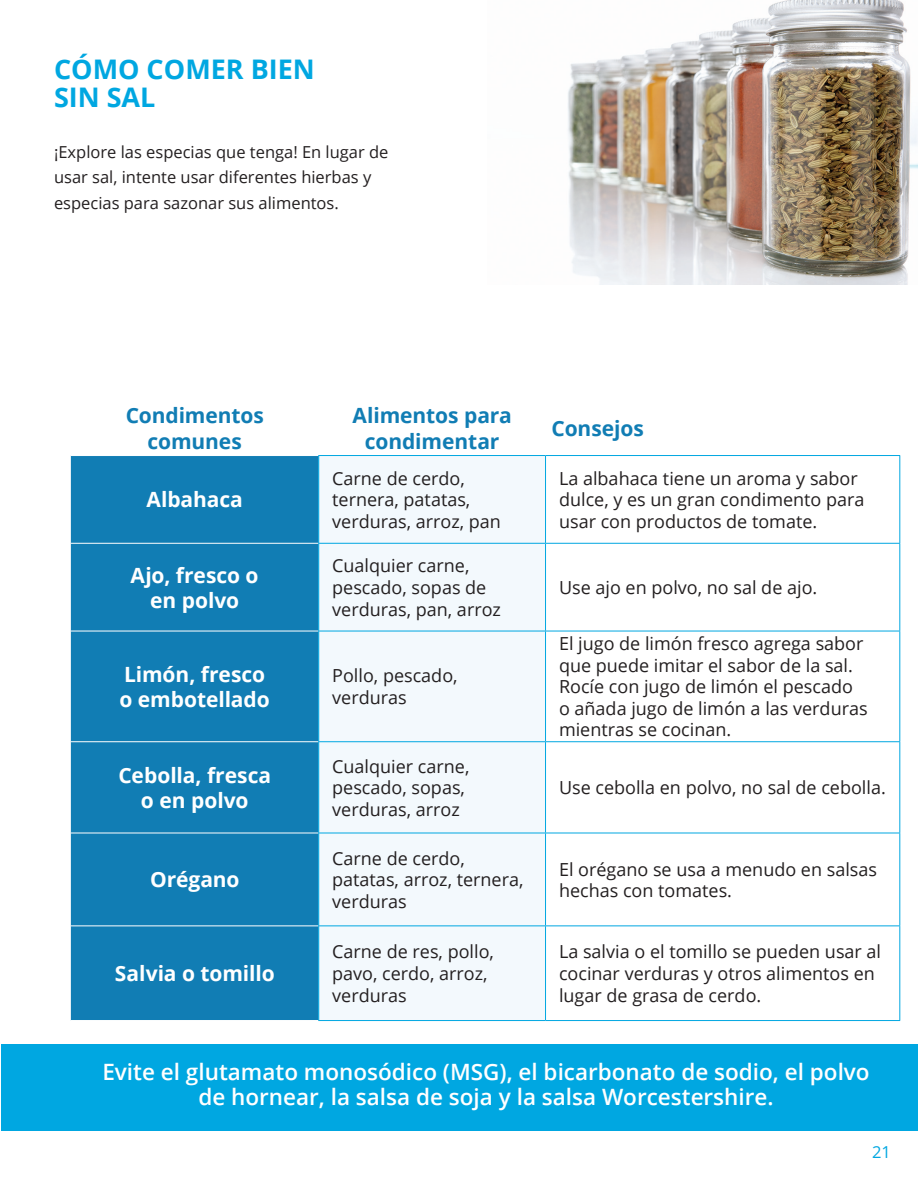
<style>
.page{position:relative;width:918px;height:1188px;background:#fff}
.page>*{position:absolute;margin:0;border:0;box-sizing:border-box;transform-origin:0 0}
.heading1{font:700 27px/27.9px "Open Sans";color:#00a7e1}
.body_copy{font:600 22.5px/25.5px "Open Sans";color:#fff;text-align:center}
.t1{font:700 21px/25.2px "Open Sans";letter-spacing:-.005em;color:#fff;text-align:center}
.t2{font:700 21px/25.2px "Open Sans";letter-spacing:-.005em;color:#117db4;text-align:center}
.t3{font:18px/21.6px "Open Sans";color:#231f20}
.body_copy-2{font:16.5px/25.5px "Open Sans";color:#231f20}
.t4{font:16.5px "Open Sans";color:#00a7e1}
</style>
<div class="page">
<div style="left:2px;top:1044px;width:916px;height:86px;background:#00a7e1"></div>
<div style="left:71px;top:456px;width:247px;height:564px;background:#117db4"></div>
<div style="left:319px;top:456px;width:226px;height:564px;background:#f3f9fd"></div>
<svg style="left:546px;top:456px;width:353px;height:470px"></svg>
<hr style="left:71px;top:741px;width:247px;height:1px;background:#fff">
<hr style="left:71px;top:833px;width:247px;height:1px;background:#fff">
<hr style="left:71px;top:926px;width:247px;height:1px;background:#fff">
<hr style="left:71px;top:543px;width:247px;height:1px;background:#fff">
<hr style="left:71px;top:631px;width:247px;height:1px;background:#fff">
<hr style="left:318px;top:456px;width:1px;height:87px;background:#00a7e1">
<hr style="left:318px;top:544px;width:1px;height:87px;background:#00a7e1">
<hr style="left:318px;top:455px;width:228px;height:1px;background:#00a7e1">
<hr style="left:318px;top:543px;width:228px;height:1px;background:#00a7e1">
<hr style="left:545px;top:456px;width:1px;height:87px;background:#00a7e1">
<hr style="left:545px;top:544px;width:1px;height:87px;background:#00a7e1">
<hr style="left:546px;top:455px;width:354px;height:1px;background:#00a7e1">
<hr style="left:899px;top:456px;width:1px;height:87px;background:#00a7e1">
<hr style="left:899px;top:544px;width:1px;height:87px;background:#00a7e1">
<hr style="left:546px;top:543px;width:354px;height:1px;background:#00a7e1">
<hr style="left:318px;top:631px;width:1px;height:110px;background:#00a7e1">
<hr style="left:318px;top:631px;width:228px;height:1px;background:#00a7e1">
<hr style="left:545px;top:631px;width:1px;height:110px;background:#00a7e1">
<hr style="left:546px;top:631px;width:354px;height:1px;background:#00a7e1">
<hr style="left:899px;top:631px;width:1px;height:110px;background:#00a7e1">
<hr style="left:318px;top:742px;width:1px;height:91px;background:#00a7e1">
<hr style="left:318px;top:833px;width:1px;height:93px;background:#00a7e1">
<hr style="left:318px;top:741px;width:228px;height:1px;background:#00a7e1">
<hr style="left:318px;top:833px;width:228px;height:1px;background:#00a7e1">
<hr style="left:545px;top:742px;width:1px;height:91px;background:#00a7e1">
<hr style="left:545px;top:833px;width:1px;height:93px;background:#00a7e1">
<hr style="left:546px;top:741px;width:354px;height:1px;background:#00a7e1">
<hr style="left:899px;top:742px;width:1px;height:91px;background:#00a7e1">
<hr style="left:899px;top:833px;width:1px;height:93px;background:#00a7e1">
<hr style="left:546px;top:833px;width:354px;height:1px;background:#00a7e1">
<hr style="left:318px;top:926px;width:1px;height:94px;background:#00a7e1">
<hr style="left:318px;top:926px;width:228px;height:1px;background:#00a7e1">
<hr style="left:318px;top:1020px;width:228px;height:1px;background:#00a7e1">
<hr style="left:545px;top:926px;width:1px;height:94px;background:#00a7e1">
<hr style="left:546px;top:926px;width:354px;height:1px;background:#00a7e1">
<hr style="left:899px;top:926px;width:1px;height:94px;background:#00a7e1">
<hr style="left:546px;top:1020px;width:354px;height:1px;background:#00a7e1">
<img style="left:568px;top:0;width:350px;height:284px">
<p class="heading1" style="left:54px;top:54px;width:262px">CÓMO COMER BIEN<br>SIN SAL</p>
<p class="body_copy-2" style="left:54px;top:139px;width:336px">¡Explore las especias que tenga! En lugar de usar sal, intente usar diferentes hierbas y especias para sazonar sus alimentos.</p>
<p class="t2" style="left:126px;top:403px;width:140px">Condimentos comunes</p>
<p class="t2" style="left:352px;top:403px;width:161px">Alimentos para condimentar</p>
<p class="t2" style="left:552px;top:415px;width:94px">Consejos</p>
<p class="t1" style="left:146px;top:487px;width:98px">Albahaca</p>
<p class="t3" style="left:332px;top:467px;width:170px">Carne de cerdo, ternera, patatas, verduras, arroz, pan</p>
<p class="t3" style="left:559px;top:467px;width:307px">La albahaca tiene un aroma y sabor dulce, y es un gran condimento para usar con productos de tomate.</p>
<p class="t1" style="left:131px;top:562px;width:129px">Ajo, fresco o en polvo</p>
<p class="t3" style="left:332px;top:555px;width:170px">Cualquier carne, pescado, sopas de verduras, pan, arroz</p>
<p class="t1" style="left:119px;top:661px;width:152px;text-align:left">Limón, fresco o embotellado</p>
<p class="t3" style="left:332px;top:665px;width:127px">Pollo, pescado, verduras</p>
<p class="t1" style="left:118px;top:762px;width:154px">Cebolla, fresca o en polvo</p>
<p class="t3" style="left:332px;top:755px;width:139px">Cualquier carne, pescado, sopas, verduras, arroz</p>
<p class="t3" style="left:559px;top:576px;width:260px">Use ajo en polvo, no sal de ajo.</p>
<p class="t3" style="left:559px;top:632px;width:310px">El jugo de limón fresco agrega sabor que puede imitar el sabor de la sal.<br>Rocíe con jugo de limón el pescado o añada jugo de limón a las verduras mientras se cocinan.</p>
<p class="t3" style="left:559px;top:776px;width:328px">Use cebolla en polvo, no sal de cebolla.</p>
<p class="t1" style="left:150px;top:867px;width:91px">Orégano</p>
<p class="t1" style="left:115px;top:960px;width:161px">Salvia o tomillo</p>
<p class="t3" style="left:332px;top:847px;width:193px">Carne de cerdo, patatas, arroz, ternera, verduras</p>
<p class="t3" style="left:559px;top:858px;width:320px">El orégano se usa a menudo en salsas hechas con tomates.</p>
<p class="t3" style="left:332px;top:941px;width:163px">Carne de res, pollo, pavo, cerdo, arroz, verduras</p>
<p class="t3" style="left:559px;top:941px;width:324px">La salvia o el tomillo se pueden usar al cocinar verduras y otros alimentos en lugar de grasa de cerdo.</p>
<p class="body_copy" style="left:102px;top:1058px;width:769px">Evite el glutamato monosódico (MSG), el bicarbonato de sodio, el polvo de hornear, la salsa de soja y la salsa Worcestershire.</p>
<p class="t4" style="left:872px;top:1141px;width:20px">21</p>
</div>
